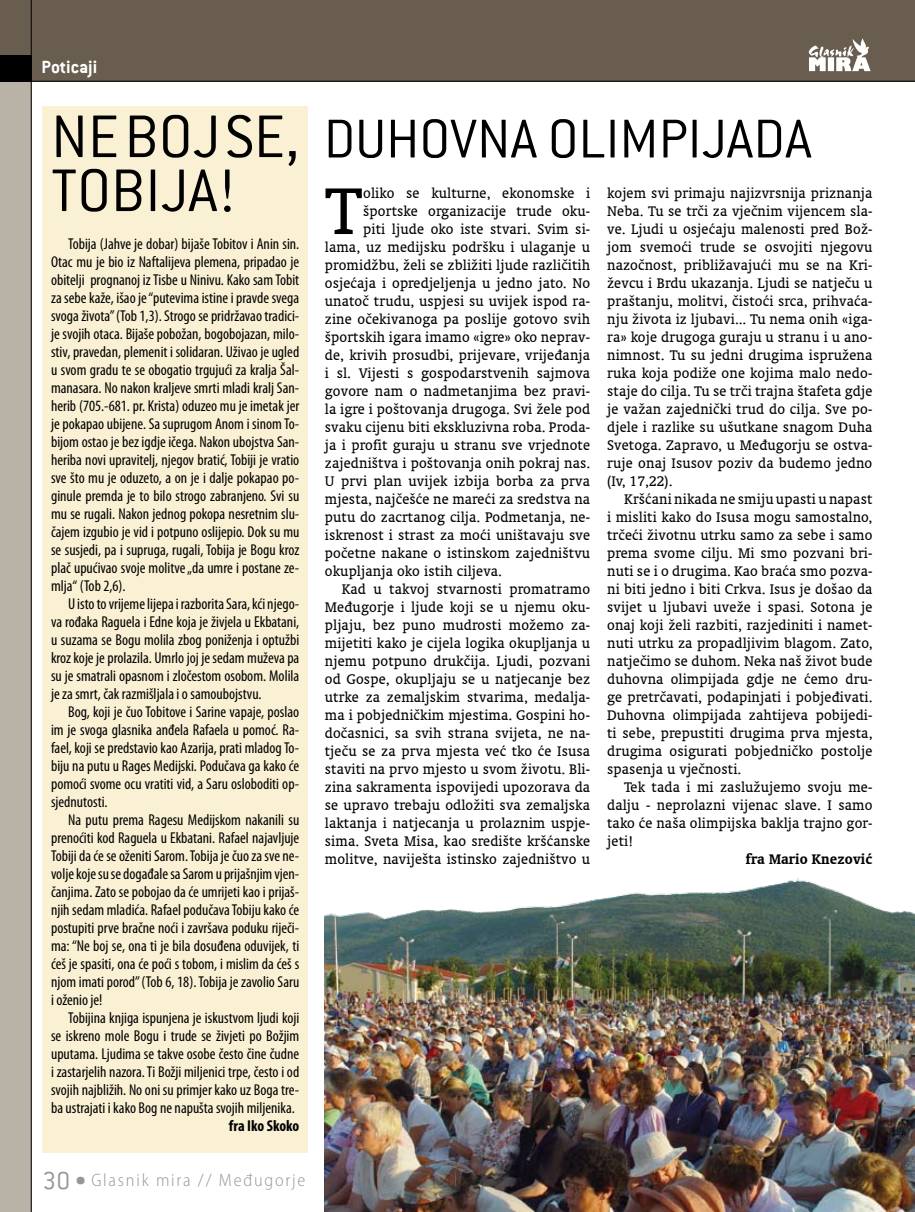
<style>
.page{position:relative;width:915px;height:1212px;background:#fff}
.page>*{position:absolute;margin:0;border:0;box-sizing:border-box;transform-origin:0 0}
.t1{font:75.15px "Oranda L2";color:#000}
.t2{font:300 66px "Conduit ITC";color:#000}
.t3{font:300 60px "Conduit ITC";color:#000}
.t4{font:700 19.5px "Conduit ITC";color:#fff}
.t5{font:300 semi-condensed 18px "Myriad Pro";letter-spacing:.1em;color:#97979b}
.t6{font:15.75px/18px "Oranda L2";letter-spacing:.01em;color:#000;text-align:justify}
.t7{font:condensed 15.75px/18px "Myriad Pro";color:#000;text-align:justify}
.t8{font:700 15.75px "Oranda L2";letter-spacing:.01em;color:#000}
.t9{font:700 condensed 15.75px "Myriad Pro";color:#000}
.s1{font-size:66px}
.s2{font-family:"Conduit ITC";font-stretch:normal;font-size:27px}
</style>
<div class="page">
<div style="left:0;top:81px;width:31px;height:1131px;background:#b9b2a6"></div>
<div style="left:0;top:0;width:914px;height:81px;background:#685d4e"></div>
<div style="left:0;top:55px;width:31px;height:26px;background:#000"></div>
<hr style="left:31px;top:81px;width:883px;height:1px;background:#000">
<hr style="left:31px;top:0;width:1px;height:1212px;background:#000">
<svg style="left:808px;top:38px;width:62px;height:33px"></svg>
<div style="left:43px;top:106px;width:265px;height:1046px;background:#faf0d3"></div>
<img style="left:325px;top:877px;width:589px;height:335px">
<p class="t4" style="left:42px;top:55px;width:57px">Poticaji</p>
<h3 class="t3" style="left:51px;top:106px;width:762px"><span class="s1">NE BOJ SE,</span> DUHOVNA OLIMPIJADA</h3>
<h2 class="t2" style="left:51px;top:155px;width:55px">TOBIJA</h2>
<h2 class="t2" style="left:217px;top:155px;width:19px">!</h2>
<p class="t7" style="left:51px;top:234px;width:250px;text-indent:17px">Tobija (Jahve je dobar) bijaše Tobitov i Anin sin.<br>Otac mu je bio iz Naftalijeva plemena, pripadao je obitelji prognanoj iz Tisbe u Ninivu. Kako sam Tobit za sebe kaže, išao je “putevima istine i pravde svega svoga života” (Tob 1,3). Strogo se pridržavao tradici&shy;je svojih otaca. Bijaše pobožan, bogobojazan, milo&shy;stiv, pravedan, plemenit i solidaran. Uživao je ugled u svom gradu te se obogatio trgujući za kralja Šal&shy;manasara. No nakon kraljeve smrti mladi kralj San&shy;herib (705.-681. pr. Krista) oduzeo mu je imetak jer je pokapao ubijene. Sa suprugom Anom i sinom To&shy;bijom ostao je bez igdje ičega. Nakon ubojstva San&shy;heriba novi upravitelj, njegov bratić, Tobiji je vratio sve što mu je oduzeto, a on je i dalje pokapao po&shy;ginule premda je to bilo strogo zabranjeno. Svi su mu se rugali. Nakon jednog pokopa nesretnim slu&shy;čajem izgubio je vid i potpuno oslijepio. Dok su mu se susjedi, pa i supruga, rugali, Tobija je Bogu kroz plač upućivao svoje molitve „da umre i postane ze&shy;mlja“ (Tob 2,6).</p>
<p class="t7" style="left:51px;top:594px;width:250px;text-indent:17px">U isto to vrijeme lijepa i razborita Sara, kći njego&shy;va rođaka Raguela i Edne koja je živjela u Ekbatani, u suzama se Bogu molila zbog poniženja i optužbi kroz koje je prolazila. Umrlo joj je sedam muževa pa su je smatrali opasnom i zločestom osobom. Molila je za smrt, čak razmišljala i o samoubojstvu.</p>
<p class="t7" style="left:51px;top:702px;width:250px;text-indent:17px">Bog, koji je čuo Tobitove i Sarine vapaje, poslao im je svoga glasnika anđela Rafaela u pomoć. Ra&shy;fael, koji se predstavio kao Azarija, prati mladog To&shy;biju na putu u Rages Medijski. Podučava ga kako će pomoći svome ocu vratiti vid, a Saru osloboditi op&shy;sjednutosti.</p>
<p class="t7" style="left:51px;top:810px;width:250px;text-indent:17px">Na putu prema Ragesu Medijskom nakanili su prenoćiti kod Raguela u Ekbatani. Rafael najavljuje Tobiji da će se oženiti Sarom. Tobija je čuo za sve ne&shy;volje koje su se događale sa Sarom u prijašnjim vjen&shy;čanjima. Zato se pobojao da će umrijeti kao i prijaš&shy;njih sedam mladića. Rafael podučava Tobiju kako će postupiti prve bračne noći i završava poduku riječi&shy;ma: “Ne boj se, ona ti je bila dosuđena oduvijek, ti ćeš je spasiti, ona će poći s tobom, i mislim da ćeš s njom imati porod”(Tob 6, 18). Tobija je zavolio Saru i oženio je!</p>
<p class="t7" style="left:51px;top:1008px;width:250px;text-indent:17px">Tobijina knjiga ispunjena je iskustvom ljudi koji se iskreno mole Bogu i trude se živjeti po Božjim uputama. Ljudima se takve osobe često čine čudne i zastarjelih nazora. Ti Božji miljenici trpe, često i od svojih najbližih. No oni su primjer kako uz Boga tre&shy;ba ustrajati i kako Bog ne napušta svojih miljenika.</p>
<p class="t9" style="left:229px;top:1116px;width:72px">fra Iko Skoko</p>
<h1 class="t1" style="left:325px;top:165px;width:39px">T</h1>
<p class="t6" style="left:363px;top:184px;width:228px">oliko se kulturne, ekonomske i</p>
<p class="t6" style="left:607px;top:184px;width:267px">kojem svi primaju najizvrsnija priznanja Neba. Tu se trči za vječnim vijencem sla&shy;ve. Ljudi u osjećaju malenosti pred Bož&shy;jom svemoći trude se osvojiti njegovu nazočnost, približavajući mu se na Kri&shy;ževcu i Brdu ukazanja. Ljudi se natječu u praštanju, molitvi, čistoći srca, prihvaća&shy;nju života iz ljubavi... Tu nema onih «iga&shy;ra» koje drugoga guraju u stranu i u ano&shy;nimnost. Tu su jedni drugima ispružena ruka koja podiže one kojima malo nedo&shy;staje do cilja. Tu se trči trajna štafeta gdje je važan zajednički trud do cilja. Sve po&shy;djele i razlike su ušutkane snagom Duha Svetoga. Zapravo, u Međugorju se ostva&shy;ruje onaj Isusov poziv da budemo jedno (Iv, 17,22).</p>
<p class="t6" style="left:607px;top:490px;width:267px;text-indent:17px">Kršćani nikada ne smiju upasti u napast i misliti kako do Isusa mogu samostalno, trčeći životnu utrku samo za sebe i samo prema svome cilju. Mi smo pozvani bri&shy;nuti se i o drugima. Kao braća smo pozva&shy;ni biti jedno i biti Crkva. Isus je došao da svijet u ljubavi uveže i spasi. Sotona je onaj koji želi razbiti, razjediniti i namet&shy;nuti utrku za propadljivim blagom. Zato, natječimo se duhom. Neka naš život bude duhovna olimpijada gdje ne ćemo dru&shy;ge pretrčavati, podapinjati i pobjeđivati.<br>Duhovna olimpijada zahtijeva pobijedi&shy;ti sebe, prepustiti drugima prva mjesta, drugima osigurati pobjedničko postolje spasenja u vječnosti.</p>
<p class="t6" style="left:607px;top:778px;width:267px;text-indent:17px">Tek tada i mi zaslužujemo svoju me&shy;dalju - neprolazni vijenac slave. I samo tako će naša olimpijska baklja trajno gor&shy;jeti!</p>
<p class="t8" style="left:745px;top:849px;width:128px">fra Mario Knezović</p>
<p class="t6" style="left:363px;top:202px;width:228px">športske organizacije trude oku-</p>
<p class="t6" style="left:363px;top:220px;width:228px">piti ljude oko iste stvari. Svim si-</p>
<p class="t6" style="left:325px;top:238px;width:267px">lama, uz medijsku podršku i ulaganje u</p>
<p class="t6" style="left:325px;top:256px;width:267px">promidžbu, želi se zbližiti ljude različitih</p>
<p class="t6" style="left:325px;top:274px;width:267px">osjećaja i opredjeljenja u jedno jato. No</p>
<p class="t6" style="left:325px;top:292px;width:267px">unatoč trudu, uspjesi su uvijek ispod ra-</p>
<p class="t6" style="left:325px;top:310px;width:266px">zine očekivanoga pa poslije gotovo svih</p>
<p class="t6" style="left:325px;top:328px;width:267px">športskih igara imamo «igre» oko neprav-</p>
<p class="t6" style="left:325px;top:346px;width:267px">de, krivih prosudbi, prijevare, vrijeđanja</p>
<p class="t6" style="left:325px;top:364px;width:267px">i sl. Vijesti s gospodarstvenih sajmova</p>
<p class="t6" style="left:325px;top:382px;width:267px">govore nam o nadmetanjima bez pravi-</p>
<p class="t6" style="left:325px;top:400px;width:267px">la igre i poštovanja drugoga. Svi žele pod</p>
<p class="t6" style="left:325px;top:418px;width:267px">svaku cijenu biti ekskluzivna roba. Proda-</p>
<p class="t6" style="left:325px;top:436px;width:266px">ja i profit guraju u stranu sve vrjednote</p>
<p class="t6" style="left:325px;top:454px;width:267px">zajedništva i poštovanja onih pokraj nas.</p>
<p class="t6" style="left:325px;top:472px;width:267px">U prvi plan uvijek izbija borba za prva</p>
<p class="t6" style="left:325px;top:490px;width:267px">mjesta, najčešće ne mareći za sredstva na</p>
<p class="t6" style="left:325px;top:508px;width:267px">putu do zacrtanog cilja. Podmetanja, ne-</p>
<p class="t6" style="left:325px;top:526px;width:267px">iskrenost i strast za moći uništavaju sve</p>
<p class="t6" style="left:325px;top:544px;width:267px">početne nakane o istinskom zajedništvu</p>
<p class="t6" style="left:325px;top:562px;width:178px">okupljanja oko istih ciljeva.</p>
<p class="t6" style="left:342px;top:580px;width:250px">Kad u takvoj stvarnosti promatramo</p>
<p class="t6" style="left:325px;top:598px;width:267px">Međugorje i ljude koji se u njemu oku-</p>
<p class="t6" style="left:325px;top:616px;width:267px">pljaju, bez puno mudrosti možemo za-</p>
<p class="t6" style="left:325px;top:634px;width:267px">mijetiti kako je cijela logika okupljanja u</p>
<p class="t6" style="left:325px;top:652px;width:266px">njemu potpuno drukčija. Ljudi, pozvani</p>
<p class="t6" style="left:325px;top:670px;width:267px">od Gospe, okupljaju se u natjecanje bez</p>
<p class="t6" style="left:325px;top:688px;width:267px">utrke za zemaljskim stvarima, medalja-</p>
<p class="t6" style="left:325px;top:706px;width:267px">ma i pobjedničkim mjestima. Gospini ho-</p>
<p class="t6" style="left:325px;top:724px;width:267px">dočasnici, sa svih strana svijeta, ne na-</p>
<p class="t6" style="left:325px;top:742px;width:267px">tječu se za prva mjesta već tko će Isusa</p>
<p class="t6" style="left:325px;top:760px;width:266px">staviti na prvo mjesto u svom životu. Bli-</p>
<p class="t6" style="left:325px;top:778px;width:267px">zina sakramenta ispovijedi upozorava da</p>
<p class="t6" style="left:325px;top:796px;width:267px">se upravo trebaju odložiti sva zemaljska</p>
<p class="t6" style="left:325px;top:814px;width:267px">laktanja i natjecanja u prolaznim uspje-</p>
<p class="t6" style="left:325px;top:832px;width:267px">sima. Sveta Misa, kao središte kršćanske</p>
<p class="t6" style="left:325px;top:850px;width:267px">molitve, naviješta istinsko zajedništvo u</p>
<p class="t5" style="left:43px;top:1170px;width:264px"><span class="s2">30 •</span> Glasnik mira // Međugorje</p>
</div>
